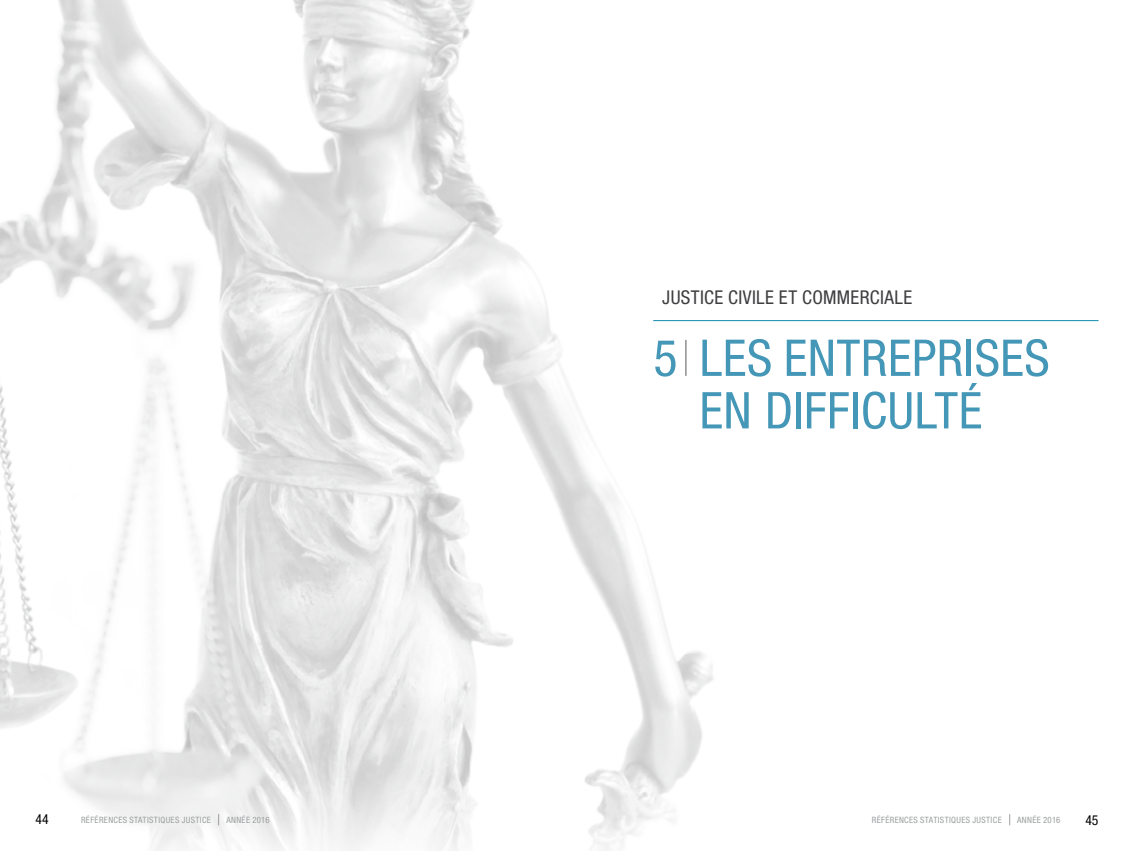
<style>
.page{position:relative;width:1134px;height:851px;background:#fff}
.page>*{position:absolute;margin:0;border:0;box-sizing:border-box;transform-origin:0 0}
.t1{font:condensed 50.75px/52.5px "Helvetica Neue";letter-spacing:.01em;color:#4597b7;text-align:center}
.t2{font:condensed 19px "Helvetica Neue";letter-spacing:.02em;color:#3e3d40}
.t3{font:condensed 13.75px "Helvetica Neue";color:#000}
.t4{font:condensed 8.75px "Helvetica Neue";letter-spacing:.04em;color:#9c9e9f}
</style>
<div class="page">
<img style="left:0;top:0;width:725px;height:850px">
<hr style="left:653px;top:320px;width:445px;height:1px;background:#128daf">
<hr style="left:686px;top:340px;width:1px;height:36px;background:#58585a">
<h2 class="t2" style="left:662px;top:286px;width:252px">Justice civile et commerciale</h2>
<h1 class="t1" style="left:653px;top:331px;width:398px">5 Les entreprises en difficulté</h1>
<h3 class="t3" style="left:35px;top:811px;width:15px">44</h3>
<p class="t4" style="left:81px;top:814px;width:131px">Références statistiques Justice</p>
<p class="t4" style="left:226px;top:814px;width:6px">ANNÉE</p>
<p class="t4" style="left:252px;top:814px;width:19px">2016</p>
<p class="t4" style="left:872px;top:814px;width:131px">Références statistiques Justice</p>
<p class="t4" style="left:1017px;top:814px;width:6px">ANNÉE</p>
<p class="t4" style="left:1043px;top:814px;width:19px">2016</p>
<h3 class="t3" style="left:1085px;top:811px;width:15px">45</h3>
</div>
